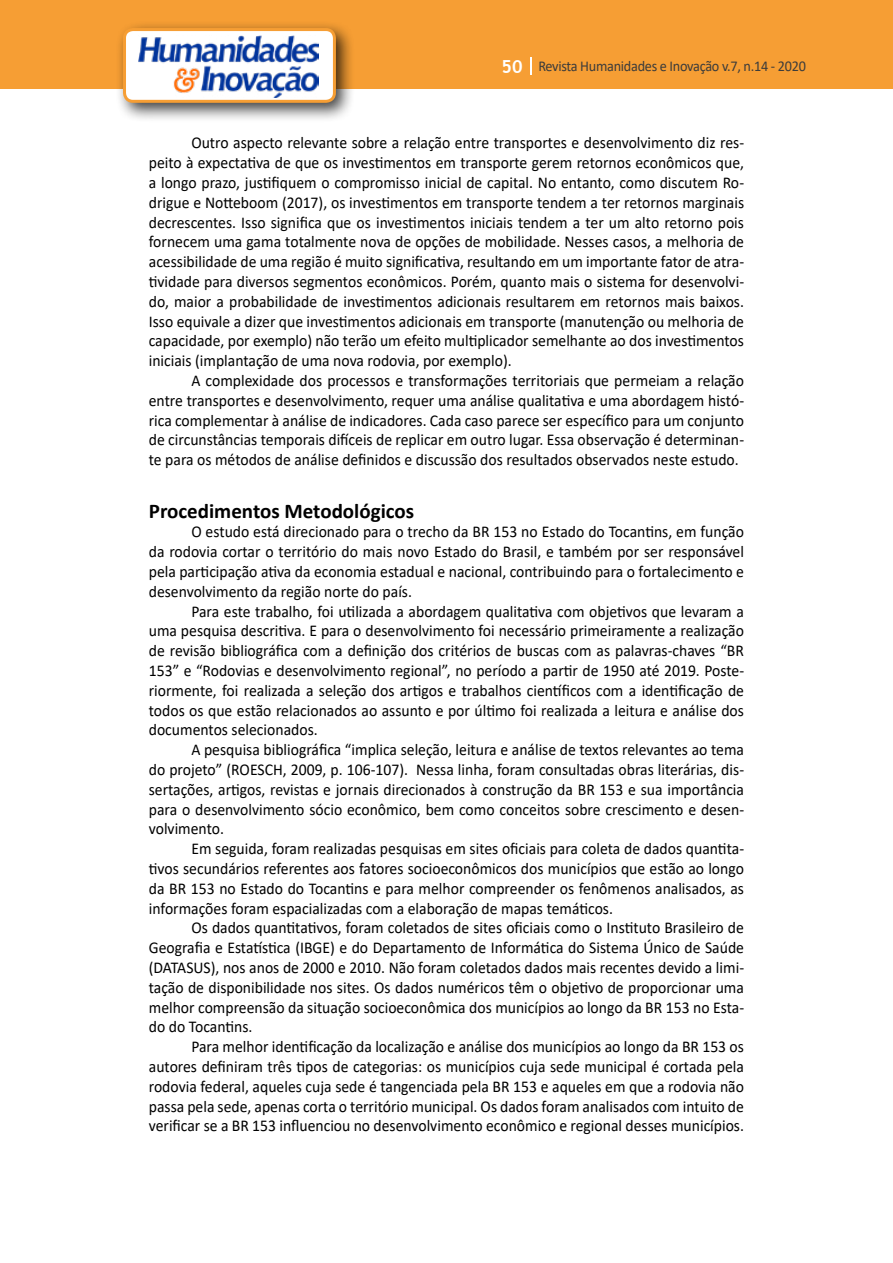
<style>
.page{position:relative;width:893px;height:1263px;background:#fff}
.page>*{position:absolute;margin:0;border:0;box-sizing:border-box;transform-origin:0 0}
.t1{font:700 21px "Calibri";color:#000}
.t2{font:16.5px/19.8px "Calibri";color:#000;text-align:justify;scale:.95 1}
.t3{font:15px "Calibri";letter-spacing:-.02em;color:#3c3c3b;scale:.95 1}
.s1{font-family:"Trebuchet MS";font-weight:700;font-size:18px;color:#fff}
</style>
<div class="page">
<div style="left:0;top:0;width:893px;height:88px;background:#f69e34"></div>
<svg style="left:530px;top:57px;width:2px;height:18px"></svg>
<div style="left:115px;top:20px;width:241px;height:102px;background:#000;opacity:.75"></div>
<div style="left:125px;top:30px;width:209px;height:71px;background:#fff;border-radius:9px"></div>
<img style="left:138px;top:35px;width:181px;height:62px">
<div style="left:123px;top:28px;width:213px;height:75px;border:3px solid #f69e34;border-radius:9px"></div>
<p class="t3" style="left:501px;top:56px;width:322px"><span class="s1">50</span> Revista Humanidades e Inovação v.7, n.14 - 2020</p>
<p class="t2" style="left:149px;top:133px;width:628px;text-indent:43px">Outro aspecto relevante sobre a relação entre transportes e desenvolvimento diz res&shy;peito à expectativa de que os investimentos em transporte gerem retornos econômicos que, a longo prazo, justifiquem o compromisso inicial de capital. No entanto, como discutem Ro&shy;drigue e Notteboom (2017), os investimentos em transporte tendem a ter retornos marginais decrescentes. Isso significa que os investimentos iniciais tendem a ter um alto retorno pois fornecem uma gama totalmente nova de opções de mobilidade. Nesses casos, a melhoria de acessibilidade de uma região é muito significativa, resultando em um importante fator de atra&shy;tividade para diversos segmentos econômicos. Porém, quanto mais o sistema for desenvolvi&shy;do, maior a probabilidade de investimentos adicionais resultarem em retornos mais baixos.<br>Isso equivale a dizer que investimentos adicionais em transporte (manutenção ou melhoria de capacidade, por exemplo) não terão um efeito multiplicador semelhante ao dos investimentos iniciais (implantação de uma nova rodovia, por exemplo).</p>
<p class="t2" style="left:149px;top:370px;width:628px;text-indent:43px">A complexidade dos processos e transformações territoriais que permeiam a relação entre transportes e desenvolvimento, requer uma análise qualitativa e uma abordagem histó&shy;rica complementar à análise de indicadores. Cada caso parece ser específico para um conjunto de circunstâncias temporais difíceis de replicar em outro lugar. Essa observação é determinan&shy;te para os métodos de análise definidos e discussão dos resultados observados neste estudo.</p>
<p class="t1" style="left:149px;top:496px;width:267px">Procedimentos Metodológicos</p>
<p class="t2" style="left:149px;top:521px;width:628px;text-indent:43px">O estudo está direcionado para o trecho da BR 153 no Estado do Tocantins, em função da rodovia cortar o território do mais novo Estado do Brasil, e também por ser responsável pela participação ativa da economia estadual e nacional, contribuindo para o fortalecimento e desenvolvimento da região norte do país.</p>
<p class="t2" style="left:149px;top:601px;width:628px;text-indent:43px">Para este trabalho, foi utilizada a abordagem qualitativa com objetivos que levaram a uma pesquisa descritiva. E para o desenvolvimento foi necessário primeiramente a realização de revisão bibliográfica com a definição dos critérios de buscas com as palavras-chaves “BR 153” e “Rodovias e desenvolvimento regional”, no período a partir de 1950 até 2019. Poste&shy;riormente, foi realizada a seleção dos artigos e trabalhos científicos com a identificação de todos os que estão relacionados ao assunto e por último foi realizada a leitura e análise dos documentos selecionados.</p>
<p class="t2" style="left:149px;top:739px;width:628px;text-indent:43px">A pesquisa bibliográfica “implica seleção, leitura e análise de textos relevantes ao tema do projeto” (ROESCH, 2009, p. 106-107). Nessa linha, foram consultadas obras literárias, dis&shy;sertações, artigos, revistas e jornais direcionados à construção da BR 153 e sua importância para o desenvolvimento sócio econômico, bem como conceitos sobre crescimento e desen&shy;volvimento.</p>
<p class="t2" style="left:149px;top:838px;width:628px;text-indent:43px">Em seguida, foram realizadas pesquisas em sites oficiais para coleta de dados quantita&shy;tivos secundários referentes aos fatores socioeconômicos dos municípios que estão ao longo da BR 153 no Estado do Tocantins e para melhor compreender os fenômenos analisados, as informações foram espacializadas com a elaboração de mapas temáticos.</p>
<p class="t2" style="left:149px;top:917px;width:628px;text-indent:43px">Os dados quantitativos, foram coletados de sites oficiais como o Instituto Brasileiro de Geografia e Estatística (IBGE) e do Departamento de Informática do Sistema Único de Saúde (DATASUS), nos anos de 2000 e 2010. Não foram coletados dados mais recentes devido a limi&shy;tação de disponibilidade nos sites. Os dados numéricos têm o objetivo de proporcionar uma melhor compreensão da situação socioeconômica dos municípios ao longo da BR 153 no Esta&shy;do do Tocantins.</p>
<p class="t2" style="left:149px;top:1036px;width:628px;text-indent:43px">Para melhor identificação da localização e análise dos municípios ao longo da BR 153 os autores definiram três tipos de categorias: os municípios cuja sede municipal é cortada pela rodovia federal, aqueles cuja sede é tangenciada pela BR 153 e aqueles em que a rodovia não passa pela sede, apenas corta o território municipal. Os dados foram analisados com intuito de verificar se a BR 153 influenciou no desenvolvimento econômico e regional desses municípios.</p>
</div>
